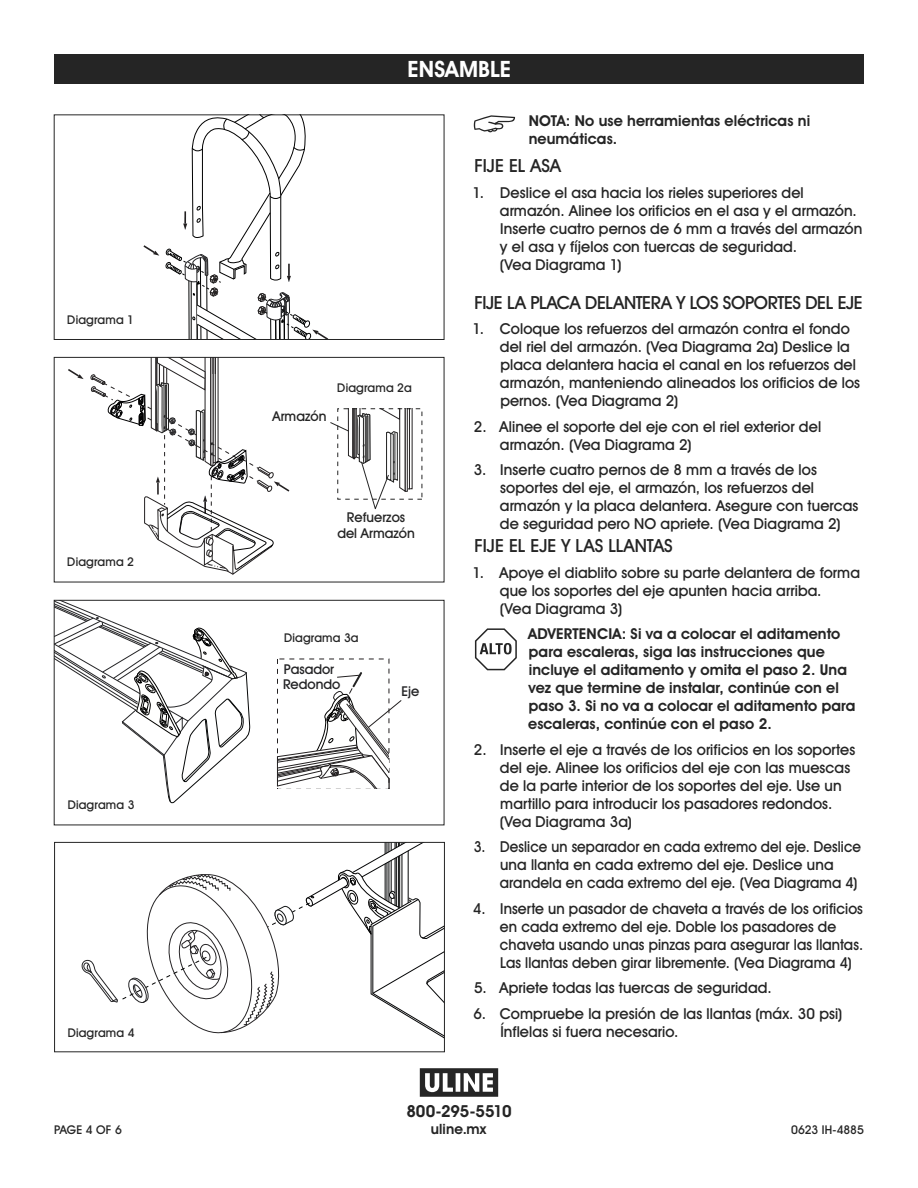
<style>
.page{position:relative;width:918px;height:1188px;background:#fff}
.page>*{position:absolute;margin:0;border:0;box-sizing:border-box;transform-origin:0 0}
.t1{font:700 22.5px "Uline Two Knine";letter-spacing:.01em;color:#fff}
.t2{font:18px "Uline Two Knine";letter-spacing:-.015em;color:#252525}
.t3{font:700 16.5px "Uline Two Knine";letter-spacing:-.015em;color:#252525}
.t4{font:15px/18px "Uline Two Knine";letter-spacing:.005em;color:#252525}
.t5{font:700 15px/18px "Uline Two Knine";letter-spacing:.005em;color:#252525}
.t6{font:15px/18px "Uline Two Knine";letter-spacing:.005em;color:#252525;scale:.94 1}
.t7{font:700 14.25px "Uline Two Knine";letter-spacing:.01em;color:#252525}
.t8{font:13.5px/16.2px "Uline Two Knine";color:#252525;text-align:center}
.t9{font:13.5px/15px "Uline Two Knine";color:#242426}
.t10{font:12px "Uline Two Knine";letter-spacing:.015em;color:#252525}
.t11{font:12px "Uline Two Knine";letter-spacing:-.005em;color:#252525}
</style>
<div class="page">
<svg style="left:474px;top:115px;width:41px;height:17px"></svg>
<svg style="left:475px;top:628px;width:42px;height:42px"></svg>
<svg style="left:56px;top:602px;width:194px;height:202px"></svg>
<svg style="left:277px;top:672px;width:125px;height:117px"></svg>
<div style="left:54px;top:600px;width:390px;height:225px;border:1px solid #252525"></div>
<div style="left:54px;top:54px;width:810px;height:30px;background:#252525"></div>
<div style="left:68px;top:800px;width:80px;height:12px;background:#fff"></div>
<svg style="left:143px;top:245px;width:16px;height:11px"></svg>
<svg style="left:165px;top:116px;width:162px;height:222px"></svg>
<div style="left:54px;top:114px;width:390px;height:226px;border:1px solid #252525"></div>
<svg style="left:68px;top:369px;width:16px;height:10px"></svg>
<svg style="left:330px;top:410px;width:82px;height:100px"></svg>
<svg style="left:91px;top:359px;width:199px;height:216px"></svg>
<div style="left:54px;top:357px;width:390px;height:225px;border:1px solid #252525"></div>
<svg style="left:81px;top:844px;width:362px;height:194px"></svg>
<div style="left:54px;top:842px;width:391px;height:210px;border:1px solid #252525"></div>
<svg style="left:420px;top:1068px;width:78px;height:29px"></svg>
<p class="t10" style="left:67px;top:312px;width:68px">Diagrama 1</p>
<p class="t10" style="left:67px;top:554px;width:68px">Diagrama 2</p>
<p class="t10" style="left:68px;top:797px;width:68px">Diagrama 3</p>
<p class="t10" style="left:68px;top:1025px;width:68px">Diagrama 4</p>
<h1 class="t1" style="left:407px;top:56px;width:105px">ENSAMBLE</h1>
<p class="t8" style="left:273px;top:408px;width:55px">Armazón</p>
<p class="t10" style="left:337px;top:380px;width:76px">Diagrama 2a</p>
<p class="t8" style="left:337px;top:509px;width:79px">Refuerzos del Armazón</p>
<p class="t10" style="left:284px;top:631px;width:76px">Diagrama 3a</p>
<p class="t9" style="left:283px;top:661px;width:59px">Pasador<br>Redondo</p>
<p class="t9" style="left:402px;top:684px;width:19px">Eje</p>
<p class="t5" style="left:529px;top:112px;width:283px">NOTA: No use herramientas eléctricas ni neumáticas.</p>
<p class="t2" style="left:475px;top:155px;width:88px">FIJE EL ASA</p>
<p class="t4" style="left:500px;top:183px;width:364px;text-indent:-27px">1. Deslice el asa hacia los rieles superiores del armazón. Alinee los orificios en el asa y el armazón.<br>Inserte cuatro pernos de 6 mm a través del armazón y el asa y fíjelos con tuercas de seguridad.<br>(Vea Diagrama 1)</p>
<p class="t2" style="left:475px;top:291px;width:390px">FIJE LA PLACA DELANTERA Y LOS SOPORTES DEL EJE</p>
<p class="t4" style="left:500px;top:320px;width:362px;text-indent:-27px">1. Coloque los refuerzos del armazón contra el fondo del riel del armazón. (Vea Diagrama 2a) Deslice la placa delantera hacia el canal en los refuerzos del armazón, manteniendo alineados los orificios de los pernos. (Vea Diagrama 2)</p>
<p class="t4" style="left:500px;top:417px;width:323px;text-indent:-26px">2. Alinee el soporte del eje con el riel exterior del armazón. (Vea Diagrama 2)</p>
<p class="t4" style="left:500px;top:461px;width:360px;text-indent:-26px">3. Inserte cuatro pernos de 8 mm a través de los soportes del eje, el armazón, los refuerzos del armazón y la placa delantera. Asegure con tuercas de seguridad pero NO apriete. (Vea Diagrama 2)</p>
<p class="t2" style="left:475px;top:535px;width:200px">FIJE EL EJE Y LAS LLANTAS</p>
<p class="t4" style="left:500px;top:563px;width:362px;text-indent:-27px">1. Apoye el diablito sobre su parte delantera de forma que los soportes del eje apunten hacia arriba.<br>(Vea Diagrama 3)</p>
<p class="t5" style="left:528px;top:625px;width:329px">ADVERTENCIA: Si va a colocar el aditamento para escaleras, siga las instrucciones que incluye el aditamento y omita el paso 2. Una vez que termine de instalar, continúe con el paso 3. Si no va a colocar el aditamento para escaleras, continúe con el paso 2.</p>
<p class="t4" style="left:500px;top:740px;width:357px;text-indent:-26px">2. Inserte el eje a través de los orificios en los soportes del eje. Alinee los orificios del eje con las muescas de la parte interior de los soportes del eje. Use un martillo para introducir los pasadores redondos. (Vea Diagrama 3a)</p>
<p class="t6" style="left:500px;top:838px;width:386px;text-indent:-26px">3. Deslice un separador en cada extremo del eje. Deslice una llanta en cada extremo del eje. Deslice una arandela en cada extremo del eje. (Vea Diagrama 4)</p>
<p class="t4" style="left:500px;top:899px;width:365px;text-indent:-27px">4. Inserte un pasador de chaveta a través de los orificios en cada extremo del eje. Doble los pasadores de chaveta usando unas pinzas para asegurar las llantas.<br>Las llantas deben girar libremente. (Vea Diagrama 4)</p>
<p class="t4" style="left:474px;top:979px;width:299px">5. Apriete todas las tuercas de seguridad.</p>
<p class="t4" style="left:500px;top:1004px;width:344px;text-indent:-27px">6. Compruebe la presión de las llantas (máx. 30 psi)<br>Ínflelas si fuera necesario.</p>
<p class="t3" style="left:406px;top:1101px;width:107px">800-295-5510</p>
<p class="t7" style="left:431px;top:1120px;width:57px">uline.mx</p>
<p class="t10" style="left:54px;top:1122px;width:69px">PAGE 4 OF 6</p>
<p class="t11" style="left:791px;top:1122px;width:74px">0623 IH-4885</p>
</div>
